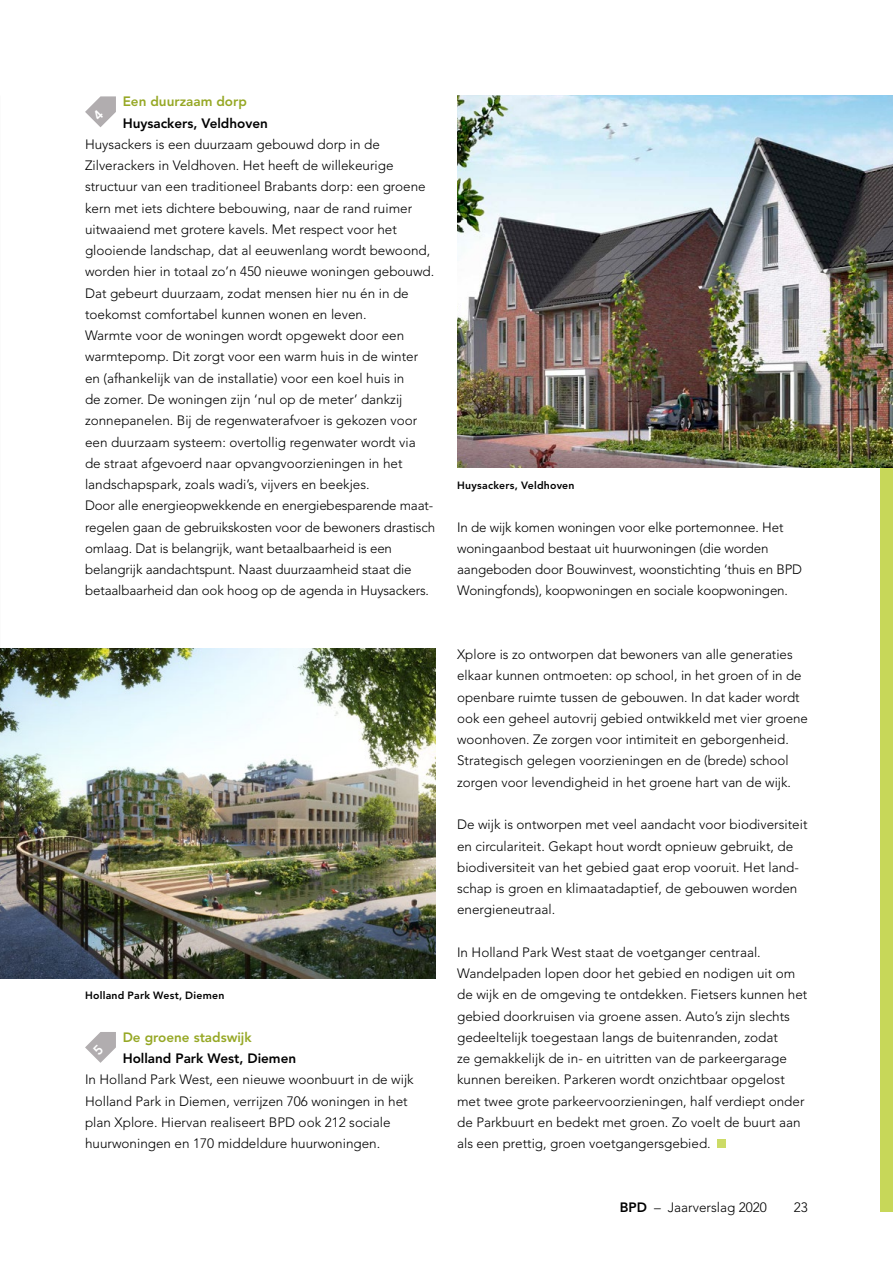
<style>
.page{position:relative;width:893px;height:1263px;background:#fff}
.page>*{position:absolute;margin:0;border:0;box-sizing:border-box;transform-origin:0 0}
.t1{font:300 13.5px/21.3px "Avenir LT Std";color:#000}
.t2{font:800 13.5px "Avenir LT Std";color:#000}
.t3{font:800 13.5px "Avenir LT Std";color:#96a825}
.t4{font:800 10.5px "Avenir LT Std";letter-spacing:.025em;color:#000}
.s1{font-weight:800}
</style>
<div class="page">
<div style="left:880px;top:227px;width:13px;height:985px;background:#c7d759"></div>
<div style="left:717px;top:1140px;width:9px;height:8px;background:#ccdb66"></div>
<img style="left:0;top:648px;width:436px;height:330px">
<img style="left:457px;top:95px;width:436px;height:373px">
<svg style="left:85px;top:1032px;width:31px;height:31px"></svg>
<svg style="left:85px;top:96px;width:31px;height:31px"></svg>
<p class="t3" style="left:123px;top:94px;width:126px">Een duurzaam dorp</p>
<p class="t2" style="left:123px;top:115px;width:147px">Huysackers, Veldhoven</p>
<p class="t1" style="left:85px;top:134px;width:352px">Huysackers is een duurzaam gebouwd dorp in de Zilverackers in Veldhoven. Het heeft de willekeurige structuur van een traditioneel Brabants dorp: een groene kern met iets dichtere bebouwing, naar de rand ruimer uitwaaiend met grotere kavels. Met respect voor het glooiende landschap, dat al eeuwenlang wordt bewoond, worden hier in totaal zo’n 450 nieuwe woningen gebouwd.<br>Dat gebeurt duurzaam, zodat mensen hier nu én in de toekomst comfortabel kunnen wonen en leven.<br>Warmte voor de woningen wordt opgewekt door een warmtepomp. Dit zorgt voor een warm huis in de winter en (afhankelijk van de installatie) voor een koel huis in<br>de zomer. De woningen zijn ‘nul op de meter’ dankzij zonnepanelen. Bij de regenwaterafvoer is gekozen voor een duurzaam systeem: overtollig regenwater wordt via<br>de straat afgevoerd naar opvangvoorzieningen in het landschapspark, zoals wadi’s, vijvers en beekjes.<br>Door alle energieopwekkende en energiebesparende maat&shy;regelen gaan de gebruikskosten voor de bewoners drastisch omlaag. Dat is belangrijk, want betaalbaarheid is een belangrijk aandachtspunt. Naast duurzaamheid staat die betaalbaarheid dan ook hoog op de agenda in Huysackers.</p>
<p class="t4" style="left:85px;top:989px;width:141px">Holland Park West, Diemen</p>
<p class="t3" style="left:123px;top:1029px;width:130px">De groene stadswijk</p>
<p class="t2" style="left:123px;top:1050px;width:175px">Holland Park West, Diemen</p>
<p class="t1" style="left:85px;top:1069px;width:330px">In Holland Park West, een nieuwe woonbuurt in de wijk Holland Park in Diemen, verrijzen 706 woningen in het plan Xplore. Hiervan realiseert BPD ook 212 sociale huurwoningen en 170 middeldure huurwoningen.</p>
<p class="t4" style="left:457px;top:479px;width:119px">Huysackers, Veldhoven</p>
<p class="t1" style="left:457px;top:516px;width:346px">In de wijk komen woningen voor elke portemonnee. Het woningaanbod bestaat uit huurwoningen (die worden aangeboden door Bouwinvest, woonstichting ‘thuis en BPD Woningfonds), koopwoningen en sociale koopwoningen.</p>
<p class="t1" style="left:457px;top:644px;width:352px">Xplore is zo ontworpen dat bewoners van alle generaties elkaar kunnen ontmoeten: op school, in het groen of in de openbare ruimte tussen de gebouwen. In dat kader wordt ook een geheel autovrij gebied ontwikkeld met vier groene woonhoven. Ze zorgen voor intimiteit en geborgenheid.<br>Strategisch gelegen voorzieningen en de (brede) school zorgen voor levendigheid in het groene hart van de wijk.</p>
<p class="t1" style="left:457px;top:814px;width:352px">De wijk is ontworpen met veel aandacht voor biodiversiteit en circulariteit. Gekapt hout wordt opnieuw gebruikt, de biodiversiteit van het gebied gaat erop vooruit. Het land&shy;schap is groen en klimaatadaptief, de gebouwen worden energieneutraal.</p>
<p class="t1" style="left:457px;top:941px;width:352px">In Holland Park West staat de voetganger centraal.<br>Wandelpaden lopen door het gebied en nodigen uit om de wijk en de omgeving te ontdekken. Fietsers kunnen het gebied doorkruisen via groene assen. Auto’s zijn slechts gedeeltelijk toegestaan langs de buitenranden, zodat<br>ze gemakkelijk de in- en uitritten van de parkeergarage kunnen bereiken. Parkeren wordt onzichtbaar opgelost met twee grote parkeervoorzieningen, half verdiept onder de Parkbuurt en bedekt met groen. Zo voelt de buurt aan als een prettig, groen voetgangersgebied.</p>
<p class="t1" style="left:620px;top:1197px;width:149px"><span class="s1">BPD</span> – Jaarverslag 2020</p>
<p class="t1" style="left:794px;top:1197px;width:16px">23</p>
</div>
